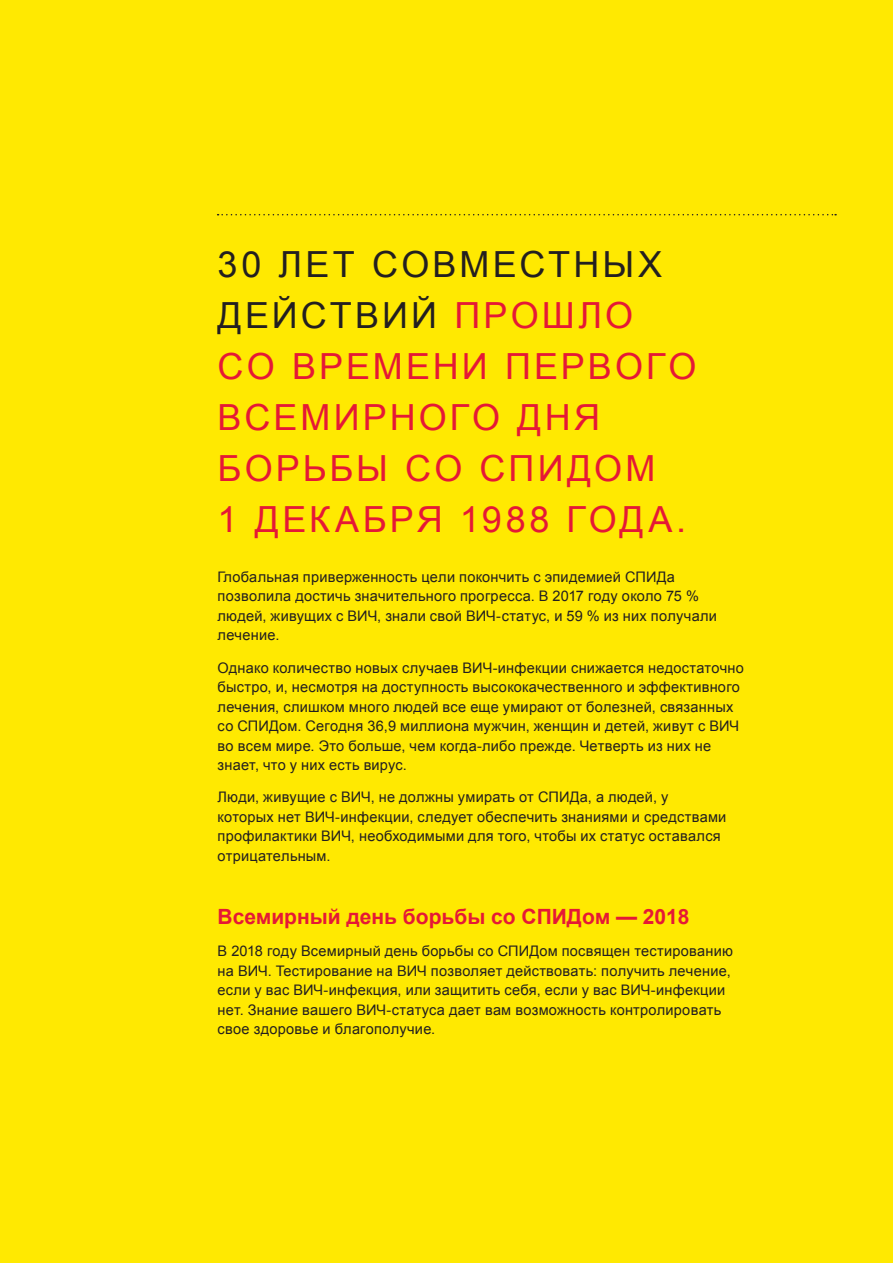
<style>
.page{position:relative;width:893px;height:1263px;background:#ffe901}
.page>*{position:absolute;margin:0;border:0;box-sizing:border-box;transform-origin:0 0}
.t1{font:36px/51px "Arial";letter-spacing:.085em;color:#e51836}
.t2{font:700 21px "Arial";color:#e51836}
.t3{font:14.55px/19.5px "Arial";letter-spacing:.015em;color:#231f20}
.s1{color:#231f20}
</style>
<div class="page">
<svg style="left:218px;top:214px;width:618px;height:1px"></svg>
<h1 class="t1" style="left:218px;top:240px;width:480px"><span class="s1">30 ЛЕТ СОВМЕСТНЫХ<br>ДЕЙСТВИЙ</span> ПРОШЛО<br>СО ВРЕМЕНИ ПЕРВОГО<br>ВСЕМИРНОГО ДНЯ<br>БОРЬБЫ СО СПИДОМ<br>1 ДЕКАБРЯ 1988 ГОДА.</h1>
<p class="t3" style="left:218px;top:567px;width:501px">Глобальная приверженность цели покончить с эпидемией СПИДа позволила достичь значительного прогресса. В 2017 году около 75 % людей, живущих с ВИЧ, знали свой ВИЧ-статус, и 59 % из них получали лечение.</p>
<p class="t3" style="left:218px;top:658px;width:528px">Однако количество новых случаев ВИЧ-инфекции снижается недостаточно быстро, и, несмотря на доступность высококачественного и эффективного лечения, слишком много людей все еще умирают от болезней, связанных со СПИДом. Сегодня 36,9 миллиона мужчин, женщин и детей, живут с ВИЧ во всем мире. Это больше, чем когда-либо прежде. Четверть из них не знает, что у них есть вирус.</p>
<p class="t3" style="left:218px;top:788px;width:510px">Люди, живущие с ВИЧ, не должны умирать от СПИДа, а людей, у которых нет ВИЧ-инфекции, следует обеспечить знаниями и средствами профилактики ВИЧ, необходимыми для того, чтобы их статус оставался отрицательным.</p>
<h2 class="t2" style="left:218px;top:903px;width:473px">Всемирный день борьбы со СПИДом — 2018</h2>
<p class="t3" style="left:218px;top:942px;width:517px">В 2018 году Всемирный день борьбы со СПИДом посвящен тестированию на ВИЧ. Тестирование на ВИЧ позволяет действовать: получить лечение, если у вас ВИЧ-инфекция, или защитить себя, если у вас ВИЧ-инфекции нет. Знание вашего ВИЧ-статуса дает вам возможность контролировать свое здоровье и благополучие.</p>
</div>
